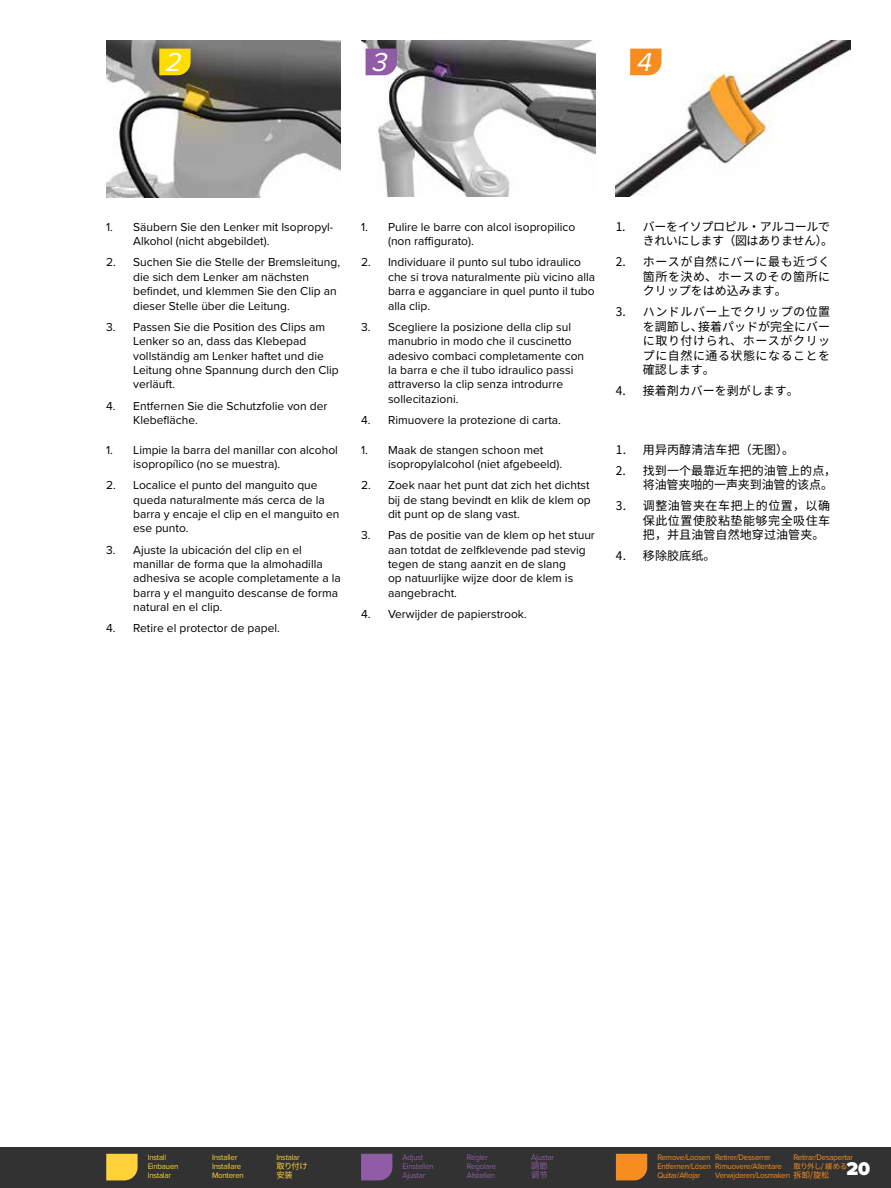
<style>
.page{position:relative;width:891px;height:1188px;background:#fff}
.page>*{position:absolute;margin:0;border:0;box-sizing:border-box;transform-origin:0 0}
.t1{font:italic 27px "Proxima Nova";color:#fff}
.t2{font:900 19.2px "Proxima Nova";color:#fff}
.t3{font:12px/14.4px "Proxima Nova";color:#000}
.t4{font:12px/14.4px "Noto Sans CJ Kjp";color:#000;text-align:justify}
.t5{font:12px/14.4px "Noto Sans CJ Ksc";letter-spacing:.01em;color:#000;text-align:right}
.t6{font:12px/14.4px "Noto Sans CJ Kjp";letter-spacing:-.025em;color:#000;text-align:right}
.t7{font:8.25px "Proxima Nova";letter-spacing:-.025em;color:#f78d1e;scale:.95 1}
.t8{font:8.25px "Proxima Nova";letter-spacing:-.025em;color:#ffd239;scale:.95 1}
.t9{font:8.25px "Proxima Nova";letter-spacing:-.025em;color:#8f5ca5;scale:.95 1}
.t10{font:8.25px "Noto Sans CJ Kjp";color:#ffd239}
.t11{font:8.25px "Noto Sans CJ Ksc";color:#ffd239}
.t12{font:8.25px "Noto Sans CJ Kjp";color:#8f5ca5}
.t13{font:8.25px "Noto Sans CJ Ksc";color:#8f5ca5}
.t14{font:7.5px "Noto Sans CJ Kjp";letter-spacing:-.07em;color:#f78d1e}
.s1{font-family:"Noto Sans CJ Ksc"}
</style>
<div class="page">
<div style="left:0;top:1148px;width:891px;height:40px;background:#323232"></div>
<img style="left:616px;top:40px;width:234px;height:157px">
<img style="left:106px;top:40px;width:235px;height:157px">
<svg style="left:159px;top:49px;width:32px;height:26px"></svg>
<svg style="left:630px;top:49px;width:32px;height:26px"></svg>
<img style="left:361px;top:40px;width:235px;height:157px">
<svg style="left:366px;top:49px;width:31px;height:26px"></svg>
<svg style="left:106px;top:1154px;width:32px;height:26px"></svg>
<svg style="left:361px;top:1154px;width:31px;height:26px"></svg>
<svg style="left:616px;top:1154px;width:31px;height:26px"></svg>
<h1 class="t1" style="left:165px;top:42px;width:25px">2</h1>
<h1 class="t1" style="left:636px;top:42px;width:25px">4</h1>
<h1 class="t1" style="left:371px;top:42px;width:25px">3</h1>
<p class="t3" style="left:133px;top:219px;width:202px;text-indent:-27px">1. Säubern Sie den Lenker mit Isopropyl-<br>Alkohol (nicht abgebildet).</p>
<p class="t3" style="left:133px;top:255px;width:208px;text-indent:-27px">2. Suchen Sie die Stelle der Bremsleitung, die sich dem Lenker am nächsten befindet, und klemmen Sie den Clip an dieser Stelle über die Leitung.</p>
<p class="t3" style="left:133px;top:319px;width:207px;text-indent:-27px">3. Passen Sie die Position des Clips am<br>Lenker so an, dass das Klebepad vollständig am Lenker haftet und die<br>Leitung ohne Spannung durch den Clip verläuft.</p>
<p class="t3" style="left:133px;top:398px;width:196px;text-indent:-27px">4. Entfernen Sie die Schutzfolie von der<br>Klebefläche.</p>
<p class="t3" style="left:133px;top:442px;width:206px;text-indent:-27px">1. Limpie la barra del manillar con alcohol isopropílico (no se muestra).</p>
<p class="t3" style="left:133px;top:477px;width:208px;text-indent:-27px">2. Localice el punto del manguito que queda naturalmente más cerca de la barra y encaje el clip en el manguito en ese punto.</p>
<p class="t3" style="left:133px;top:542px;width:209px;text-indent:-27px">3. Ajuste la ubicación del clip en el manillar de forma que la almohadilla adhesiva se acople completamente a la barra y el manguito descanse de forma natural en el clip.</p>
<p class="t3" style="left:106px;top:621px;width:175px">4. Retire el protector de papel.</p>
<p class="t3" style="left:388px;top:219px;width:189px;text-indent:-27px">1. Pulire le barre con alcol isopropilico (non raffigurato).</p>
<p class="t3" style="left:388px;top:255px;width:209px;text-indent:-27px">2. Individuare il punto sul tubo idraulico che si trova naturalmente più vicino alla barra e agganciare in quel punto il tubo alla clip.</p>
<p class="t3" style="left:388px;top:319px;width:198px;text-indent:-27px">3. Scegliere la posizione della clip sul manubrio in modo che il cuscinetto adesivo combaci completamente con la barra e che il tubo idraulico passi attraverso la clip senza introdurre sollecitazioni.</p>
<p class="t3" style="left:361px;top:412px;width:201px">4. Rimuovere la protezione di carta.</p>
<p class="t3" style="left:388px;top:442px;width:176px;text-indent:-27px">1. Maak de stangen schoon met isopropylalcohol (niet afgebeeld).</p>
<p class="t3" style="left:388px;top:477px;width:204px;text-align:justify;text-indent:-27px">2. Zoek naar het punt dat zich het dichtst bij de stang bevindt en klik de klem op dit punt op de slang vast.</p>
<p class="t3" style="left:388px;top:527px;width:208px;text-indent:-27px">3. Pas de positie van de klem op het stuur aan totdat de zelfklevende pad stevig tegen de stang aanzit en de slang<br>op natuurlijke wijze door de klem is aangebracht.</p>
<p class="t3" style="left:361px;top:606px;width:167px">4. Verwijder de papierstrook.</p>
<p class="t6" style="left:616px;top:220px;width:219px">1. バーをイソプロピル・アルコールできれいにします（図はありません）。</p>
<p class="t4" style="left:643px;top:255px;width:189px;text-indent:-27px">2. ホースが自然にバーに最も近づく箇所を決め、ホースのその箇所にクリップをはめ込みます。</p>
<p class="t4" style="left:643px;top:305px;width:189px;text-indent:-27px">3. ハンドルバー上でクリップの位置を調節し、接着パッドが完全にバーに取り付けられ、ホースがクリップに自然に通る状態になることを確認します。</p>
<p class="t4" style="left:616px;top:384px;width:184px">4. 接着剤カバーを剥がします。</p>
<p class="t5" style="left:616px;top:442px;width:180px">1. 用异丙醇清洁车把（无图）。</p>
<p class="t5" style="left:616px;top:463px;width:222px">2. 找到一个最靠近车把的油管上的点，将油管夹啪的一声夹到油管的该点。</p>
<p class="t5" style="left:643px;top:499px;width:189px;text-align:justify;text-indent:-27px">3. 调整油管夹在车把上的位置，以确保此位置使胶粘垫能够完全吸住车把，并且油管自然地穿过油管夹。</p>
<p class="t5" style="left:616px;top:549px;width:101px">4. 移除胶底纸。</p>
<p class="t8" style="left:148px;top:1151px;width:21px">Install</p>
<p class="t8" style="left:212px;top:1151px;width:28px">Installer</p>
<p class="t8" style="left:276px;top:1151px;width:26px">Instalar</p>
<p class="t8" style="left:148px;top:1160px;width:34px">Einbauen</p>
<p class="t8" style="left:212px;top:1160px;width:32px">Installare</p>
<p class="t10" style="left:276px;top:1162px;width:33px">取り付け</p>
<p class="t8" style="left:148px;top:1169px;width:26px">Instalar</p>
<p class="t8" style="left:212px;top:1169px;width:35px">Monteren</p>
<p class="t11" style="left:276px;top:1171px;width:18px">安装</p>
<p class="t9" style="left:403px;top:1151px;width:23px">Adjust</p>
<p class="t9" style="left:467px;top:1151px;width:24px">Régler</p>
<p class="t9" style="left:531px;top:1151px;width:25px">Ajustar</p>
<p class="t9" style="left:403px;top:1160px;width:35px">Einstellen</p>
<p class="t9" style="left:467px;top:1160px;width:32px">Regolare</p>
<p class="t12" style="left:531px;top:1162px;width:18px">調節</p>
<p class="t9" style="left:403px;top:1169px;width:25px">Ajustar</p>
<p class="t9" style="left:467px;top:1169px;width:31px">Afstellen</p>
<p class="t13" style="left:531px;top:1171px;width:18px">调节</p>
<p class="t7" style="left:657px;top:1151px;width:121px">Remove/Loosen Retirer/Desserrer</p>
<p class="t7" style="left:794px;top:1151px;width:64px">Retirar/Desapertar</p>
<p class="t7" style="left:657px;top:1160px;width:133px">Entfernen/Lösen Rimuovere/Allentare</p>
<p class="t14" style="left:794px;top:1162px;width:55px">取り外し/ 緩める</p>
<p class="t7" style="left:657px;top:1169px;width:47px">Quitar/Aflojar</p>
<p class="t7" style="left:715px;top:1169px;width:122px">Verwijderen/Losmaken <span class="s1">拆卸/旋松</span></p>
<h2 class="t2" style="left:846px;top:1154px;width:25px">20</h2>
</div>
